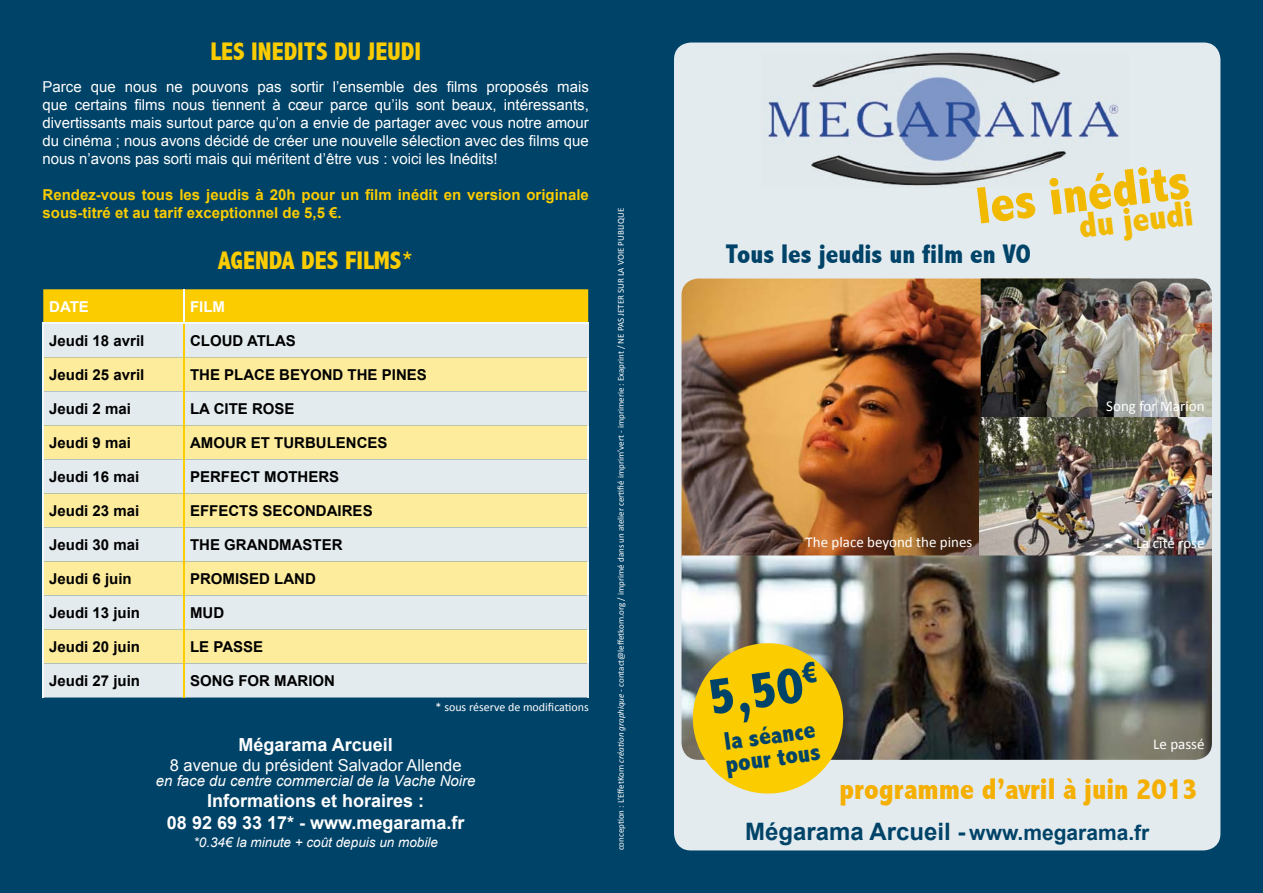
<style>
.page{position:relative;width:1263px;height:893px;background:#004368}
.page>*{position:absolute;margin:0;border:0;box-sizing:border-box;transform-origin:0 0}
.t1{font:800 condensed 52.5px "Abadi";color:#f1b900}
.t2{font:800 condensed 52.5px "Abadi";color:#004368}
.t3{font:800 condensed 36px "Abadi";color:#f1b900}
.t4{font:800 condensed 30px "Abadi";color:#f5af00}
.t5{font:800 condensed 27px "Abadi";color:#004368}
.t6{font:800 condensed 25.5px "Abadi";color:#fbcc00}
.t7{font:800 condensed 25.5px/22.5px "Abadi";color:#004368}
.t8{font:700 24px "Arial";color:#004368}
.t9{font:700 18px/21.6px "Arial";color:#fff;text-align:center}
.t10{font:16.5px "Arial";color:#fff}
.t11{font:15px/18px "Arial";color:#fff;text-align:justify}
.t12{font:700 15px "Arial";color:#000}
.t13{font:700 15px/18px "Arial";color:#fbcc00}
.t14{font:15px "Calibri";color:#fff}
.t15{font:italic 15px "Arial";color:#fff}
.t16{font:700 15px "Arial";color:#fff}
.t17{font:italic 13.5px "Arial";color:#fff}
.t18{font:12px "Calibri";color:#fff}
.t19{font:9px "Calibri";color:#fff}
.s1{font-style:italic}
.s2{font-size:21px}
</style>
<div class="page">
<div style="left:674px;top:43px;width:546px;height:807px;background:#e3ebef;border-radius:17px"></div>
<svg style="left:43px;top:289px;width:545px;height:408px"></svg>
<hr style="left:183px;top:289px;width:2px;height:34px;background:#f3fafd">
<hr style="left:43px;top:323px;width:141px;height:1px;background:#f3fafd">
<hr style="left:184px;top:323px;width:405px;height:1px;background:#f3fafd">
<hr style="left:43px;top:357px;width:1px;height:34px;background:#f3fafd">
<hr style="left:587px;top:357px;width:2px;height:34px;background:#f3fafd">
<hr style="left:43px;top:324px;width:1px;height:33px;background:#f3fafd">
<hr style="left:43px;top:391px;width:1px;height:34px;background:#f3fafd">
<hr style="left:43px;top:459px;width:1px;height:34px;background:#f3fafd">
<hr style="left:43px;top:527px;width:1px;height:34px;background:#f3fafd">
<hr style="left:43px;top:595px;width:1px;height:34px;background:#f3fafd">
<hr style="left:43px;top:663px;width:1px;height:34px;background:#f3fafd">
<hr style="left:43px;top:425px;width:1px;height:34px;background:#f3fafd">
<hr style="left:43px;top:493px;width:1px;height:34px;background:#f3fafd">
<hr style="left:43px;top:561px;width:1px;height:34px;background:#f3fafd">
<hr style="left:43px;top:629px;width:1px;height:34px;background:#f3fafd">
<hr style="left:587px;top:425px;width:2px;height:34px;background:#f3fafd">
<hr style="left:587px;top:493px;width:2px;height:34px;background:#f3fafd">
<hr style="left:587px;top:561px;width:2px;height:34px;background:#f3fafd">
<hr style="left:587px;top:629px;width:2px;height:34px;background:#f3fafd">
<hr style="left:183px;top:324px;width:2px;height:33px;background:#fbcc00">
<hr style="left:183px;top:357px;width:2px;height:34px;background:#fbcc00">
<hr style="left:183px;top:391px;width:2px;height:34px;background:#fbcc00">
<hr style="left:183px;top:425px;width:2px;height:34px;background:#fbcc00">
<hr style="left:183px;top:459px;width:2px;height:34px;background:#fbcc00">
<hr style="left:183px;top:493px;width:2px;height:34px;background:#fbcc00">
<hr style="left:183px;top:527px;width:2px;height:34px;background:#fbcc00">
<hr style="left:183px;top:561px;width:2px;height:34px;background:#fbcc00">
<hr style="left:183px;top:595px;width:2px;height:34px;background:#fbcc00">
<hr style="left:183px;top:629px;width:2px;height:34px;background:#fbcc00">
<hr style="left:183px;top:663px;width:2px;height:34px;background:#fbcc00">
<hr style="left:587px;top:324px;width:2px;height:33px;background:#e3ebef">
<hr style="left:587px;top:391px;width:2px;height:34px;background:#e3ebef">
<hr style="left:587px;top:459px;width:2px;height:34px;background:#e3ebef">
<hr style="left:587px;top:527px;width:2px;height:34px;background:#e3ebef">
<hr style="left:587px;top:595px;width:2px;height:34px;background:#e3ebef">
<hr style="left:587px;top:663px;width:2px;height:34px;background:#e3ebef">
<img style="left:768px;top:52px;width:351px;height:134px">
<img style="left:681px;top:279px;width:300px;height:276px">
<img style="left:981px;top:279px;width:231px;height:138px">
<img style="left:979px;top:417px;width:233px;height:138px">
<img style="left:681px;top:555px;width:531px;height:205px">
<svg style="left:688px;top:643px;width:160px;height:151px"></svg>
<h3 class="t6" style="left:210px;top:37px;width:212px">LES INEDITS DU JEUDI</h3>
<p class="t11" style="left:43px;top:78px;width:548px">Parce que nous ne pouvons pas sortir l’ensemble des films proposés mais que certains films nous tiennent à cœur parce qu’ils sont beaux, intéressants, divertissants mais surtout parce qu’on a envie de partager avec vous notre amour du cinéma ; nous avons décidé de créer une nouvelle sélection avec des films que nous n’avons pas sorti mais qui méritent d’être vus : voici les Inédits!</p>
<p class="t13" style="left:43px;top:186px;width:548px">Rendez-vous tous les jeudis à 20h pour un film inédit en version originale sous-titré et au tarif exceptionnel de 5,5 €.</p>
<h3 class="t6" style="left:218px;top:246px;width:197px">AGENDA DES FILMS*</h3>
<p class="t16" style="left:49px;top:297px;width:41px">DATE</p>
<p class="t16" style="left:190px;top:297px;width:36px">FILM</p>
<p class="t12" style="left:49px;top:331px;width:97px">Jeudi 18 avril</p>
<p class="t12" style="left:190px;top:331px;width:107px">CLOUD ATLAS</p>
<p class="t12" style="left:49px;top:365px;width:97px">Jeudi 25 avril</p>
<p class="t12" style="left:190px;top:365px;width:238px">THE PLACE BEYOND THE PINES</p>
<p class="t12" style="left:49px;top:399px;width:83px">Jeudi 2 mai</p>
<p class="t12" style="left:190px;top:399px;width:106px">LA CITE ROSE</p>
<p class="t12" style="left:49px;top:433px;width:83px">Jeudi 9 mai</p>
<p class="t12" style="left:190px;top:433px;width:199px">AMOUR ET TURBULENCES</p>
<p class="t12" style="left:49px;top:467px;width:92px">Jeudi 16 mai</p>
<p class="t12" style="left:190px;top:467px;width:151px">PERFECT MOTHERS</p>
<p class="t12" style="left:49px;top:501px;width:92px">Jeudi 23 mai</p>
<p class="t12" style="left:190px;top:501px;width:184px">EFFECTS SECONDAIRES</p>
<p class="t12" style="left:49px;top:535px;width:92px">Jeudi 30 mai</p>
<p class="t12" style="left:190px;top:535px;width:154px">THE GRANDMASTER</p>
<p class="t12" style="left:49px;top:569px;width:84px">Jeudi 6 juin</p>
<p class="t12" style="left:190px;top:569px;width:127px">PROMISED LAND</p>
<p class="t12" style="left:49px;top:603px;width:92px">Jeudi 13 juin</p>
<p class="t12" style="left:190px;top:603px;width:36px">MUD</p>
<p class="t12" style="left:49px;top:637px;width:92px">Jeudi 20 juin</p>
<p class="t12" style="left:190px;top:637px;width:75px">LE PASSE</p>
<p class="t12" style="left:49px;top:671px;width:92px">Jeudi 27 juin</p>
<p class="t12" style="left:190px;top:671px;width:147px">SONG FOR MARION</p>
<p class="t18" style="left:436px;top:700px;width:155px">* sous réserve de modifications</p>
<p class="t9" style="left:239px;top:734px;width:156px">Mégarama Arcueil</p>
<p class="t10" style="left:170px;top:754px;width:293px">8 avenue du président Salvador Allende</p>
<p class="t15" style="left:156px;top:771px;width:321px">en face du centre commercial de la Vache Noire</p>
<p class="t9" style="left:167px;top:791px;width:299px">Informations et horaires :<br>08 92 69 33 17* - www.megarama.fr</p>
<p class="t17" style="left:194px;top:833px;width:246px">*0.34€ la minute + coût depuis un mobile</p>
<p class="t19" style="left:615px;top:850px;width:644px;rotate:-90deg">conception : L’EffetKom <span class="s1">création graphique</span> - contact@leffetkom.org / imprimé dans un atelier certifié imprim’vert - imprimerie : Exaprint / NE PAS JETER SUR LA VOIE PUBLIQUE</p>
<h1 class="t1" style="left:973px;top:176px;width:216px;rotate:-7deg">les inédits</h1>
<h2 class="t3" style="left:1077px;top:206px;width:116px;rotate:-7deg">du jeudi</h2>
<h3 class="t5" style="left:725px;top:239px;width:307px">Tous les jeudis un film en VO</h3>
<p class="t14" style="left:805px;top:533px;width:168px">The place beyond the pines</p>
<p class="t14" style="left:1106px;top:397px;width:100px">Song for Marion</p>
<p class="t14" style="left:1136px;top:534px;width:70px">La cité rose</p>
<h1 class="t2" style="left:704px;top:667px;width:113px;rotate:-8deg">5,50<sup>€</sup></h1>
<h3 class="t7" style="left:721px;top:731px;width:97px;rotate:-8deg">la séance pour tous</h3>
<p class="t14" style="left:1153px;top:735px;width:53px">Le passé</p>
<h3 class="t4" style="left:839px;top:771px;width:360px">programme d’avril à juin 2013</h3>
<h3 class="t8" style="left:745px;top:815px;width:406px">Mégarama Arcueil - <span class="s2">www.megarama.fr</span></h3>
</div>
